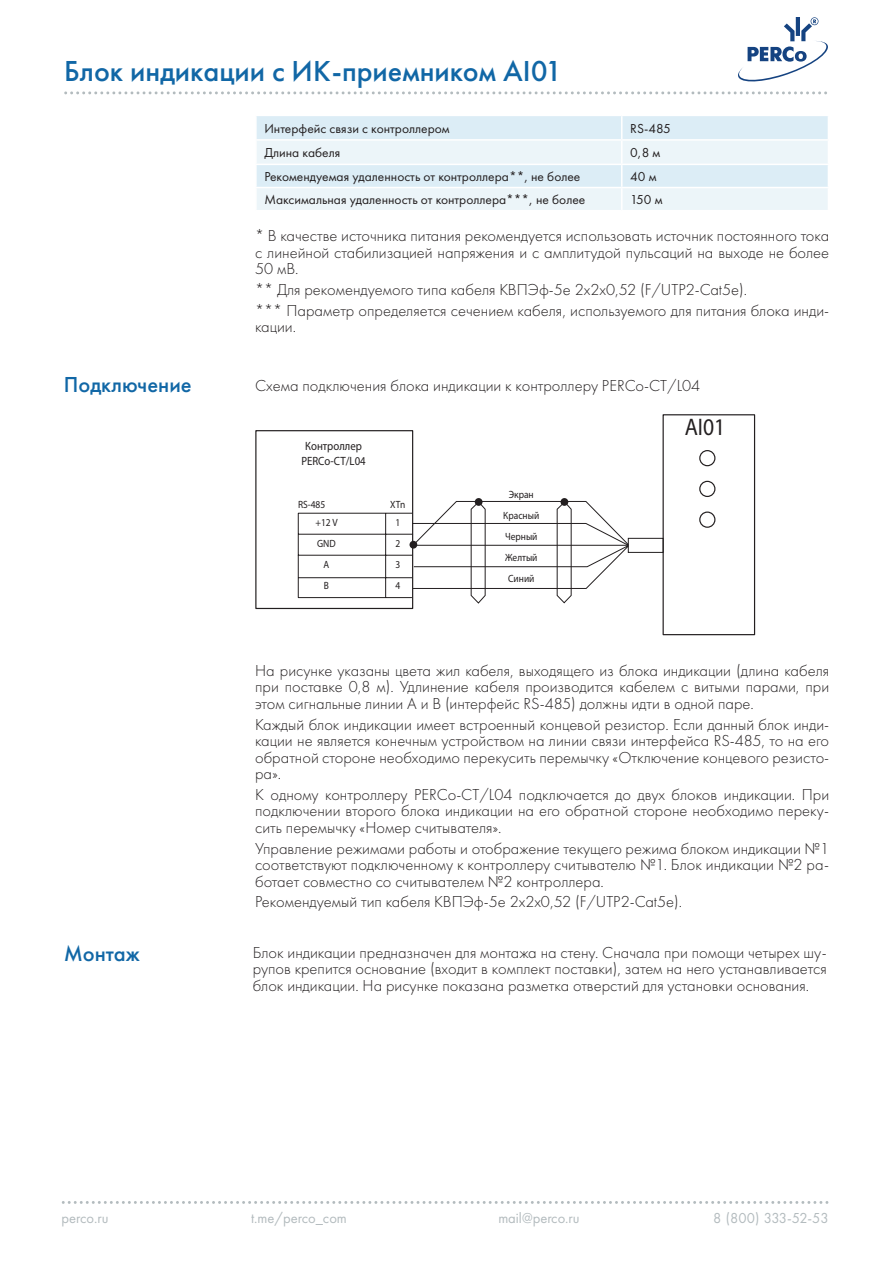
<style>
.page{position:relative;width:893px;height:1263px;background:#fff}
.page>*{position:absolute;margin:0;border:0;box-sizing:border-box;transform-origin:0 0}
.СБ_заголовки{font:500 30px "Futura New";color:#1167a6}
.t1{font:24px "Myriad Pro";color:#231f20;scale:.9 1}
.СБ_Общ_свед_заголовк{font:500 22.5px "Futura New";color:#1167a6}
.Основной_текст_Futur{font:300 16.5px/16.5px "Futura New";color:#231f20;text-align:justify}
.t2{font:15px "Futura New";color:#b3bbbe}
.t3{font:15px "Futura New";letter-spacing:-.025em;color:#b3bbbe}
.Таблица_текст_futura{font:13.5px "Futura New";color:#231f20}
.t4{font:12px "Myriad Pro";color:#231f20;scale:.9 1}
.t5{font:10.5px "Myriad Pro";color:#231f20;scale:.9 1}
</style>
<div class="page">
<svg style="left:66px;top:91px;width:754px;height:3px"></svg>
<svg style="left:63px;top:1201px;width:758px;height:3px"></svg>
<svg style="left:738px;top:18px;width:90px;height:64px"></svg>
<svg style="left:256px;top:116px;width:572px;height:94px;background:#e5f1f7"></svg>
<hr style="left:622px;top:187px;width:207px;height:1px;background:#fff">
<div style="left:255px;top:430px;width:158px;height:179px;border:1px solid #231f20"></div>
<div style="left:475px;top:498px;width:8px;height:8px;background:#231f20;border-radius:50%"></div>
<div style="left:560px;top:498px;width:8px;height:8px;background:#231f20;border-radius:50%"></div>
<svg style="left:298px;top:501px;width:365px;height:103px"></svg>
<hr style="left:413px;top:545px;width:215px;height:1px;background:#231f20">
<div style="left:663px;top:414px;width:92px;height:221px;border:1px solid #231f20"></div>
<svg style="left:699px;top:450px;width:17px;height:78px"></svg>
<p class="СБ_заголовки" style="left:64px;top:53px;width:499px">Блок индикации с ИК-приемником AI01</p>
<p class="Таблица_текст_futura" style="left:264px;top:120px;width:187px">Интерфейс связи с контроллером</p>
<p class="Таблица_текст_futura" style="left:630px;top:120px;width:42px">RS-485</p>
<p class="Таблица_текст_futura" style="left:264px;top:145px;width:77px">Длина кабеля</p>
<p class="Таблица_текст_futura" style="left:630px;top:145px;width:32px">0,8 м</p>
<p class="Таблица_текст_futura" style="left:264px;top:168px;width:318px">Рекомендуемая удаленность от контроллера**, не более</p>
<p class="Таблица_текст_futura" style="left:630px;top:168px;width:28px">40 м</p>
<p class="Таблица_текст_futura" style="left:264px;top:191px;width:323px">Максимальная удаленность от контроллера***, не более</p>
<p class="Таблица_текст_futura" style="left:630px;top:191px;width:34px">150 м</p>
<p class="Основной_текст_Futur" style="left:255px;top:227px;width:576px">* В качестве источника питания рекомендуется использовать источник постоянного тока с линейной стабилизацией напряжения и с амплитудой пульсаций на выходе не более 50 мВ.</p>
<p class="Основной_текст_Futur" style="left:255px;top:281px;width:493px">** Для рекомендуемого типа кабеля КВПЭф-5е 2х2х0,52 (F/UTP2-Cat5e).</p>
<p class="Основной_текст_Futur" style="left:255px;top:302px;width:576px">*** Параметр определяется сечением кабеля, используемого для питания блока инди&shy;кации.</p>
<p class="СБ_Общ_свед_заголовк" style="left:64px;top:371px;width:129px">Подключение</p>
<p class="Основной_текст_Futur" style="left:255px;top:378px;width:447px">Схема подключения блока индикации к контроллеру PERCo-CT/L04</p>
<p class="t4" style="left:305px;top:438px;width:64px">Контроллер</p>
<p class="t4" style="left:301px;top:453px;width:73px">PERCo-CT/L04</p>
<p class="t5" style="left:298px;top:498px;width:32px">RS-485</p>
<p class="t5" style="left:390px;top:498px;width:18px">XTn</p>
<p class="t5" style="left:315px;top:516px;width:26px">+12 V</p>
<p class="t5" style="left:317px;top:537px;width:22px">GND</p>
<p class="t5" style="left:324px;top:558px;width:8px">A</p>
<p class="t5" style="left:324px;top:579px;width:7px">B</p>
<p class="t5" style="left:395px;top:516px;width:7px">1</p>
<p class="t5" style="left:395px;top:537px;width:7px">2</p>
<p class="t5" style="left:395px;top:558px;width:7px">3</p>
<p class="t5" style="left:395px;top:579px;width:7px">4</p>
<p class="t5" style="left:509px;top:488px;width:29px">Экран</p>
<p class="t5" style="left:503px;top:509px;width:41px">Красный</p>
<p class="t5" style="left:505px;top:530px;width:38px">Черный</p>
<p class="t5" style="left:505px;top:551px;width:38px">Желтый</p>
<p class="t5" style="left:508px;top:572px;width:31px">Синий</p>
<p class="t1" style="left:685px;top:412px;width:47px">AI01</p>
<p class="СБ_Общ_свед_заголовк" style="left:64px;top:940px;width:78px">Монтаж</p>
<p class="Основной_текст_Futur" style="left:255px;top:662px;width:576px">На рисунке указаны цвета жил кабеля, выходящего из блока индикации (длина кабеля при поставке 0,8 м). Удлинение кабеля производится кабелем с витыми парами, при этом сигнальные линии А и В (интерфейс RS-485) должны идти в одной паре.</p>
<p class="Основной_текст_Futur" style="left:255px;top:716px;width:576px">Каждый блок индикации имеет встроенный концевой резистор. Если данный блок инди&shy;кации не является конечным устройством на линии связи интерфейса RS-485, то на его обратной стороне необходимо перекусить перемычку «Отключение концевого резисто&shy;ра».</p>
<p class="Основной_текст_Futur" style="left:255px;top:786px;width:576px">К одному контроллеру PERCo-CT/L04 подключается до двух блоков индикации. При подключении второго блока индикации на его обратной стороне необходимо переку&shy;сить перемычку «Номер считывателя».</p>
<p class="Основной_текст_Futur" style="left:255px;top:840px;width:576px">Управление режимами работы и отображение текущего режима блоком индикации №1 соответствуют подключенному к контроллеру считывателю №1. Блок индикации №2 ра&shy;ботает совместно со считывателем №2 контроллера.</p>
<p class="Основной_текст_Futur" style="left:255px;top:894px;width:428px">Рекомендуемый тип кабеля КВПЭф-5е 2х2х0,52 (F/UTP2-Cat5e).</p>
<p class="Основной_текст_Futur" style="left:253px;top:944px;width:576px">Блок индикации предназначен для монтажа на стену. Сначала при помощи четырех шу&shy;рупов крепится основание (входит в комплект поставки), затем на него устанавливается блок индикации. На рисунке показана разметка отверстий для установки основания.</p>
<p class="t2" style="left:62px;top:1209px;width:49px">perco.ru</p>
<p class="t2" style="left:251px;top:1209px;width:97px">t.me/perco_com</p>
<p class="t2" style="left:498px;top:1209px;width:83px">mail@perco.ru</p>
<p class="t3" style="left:713px;top:1209px;width:117px">8 (800) 333-52-53</p>
</div>
